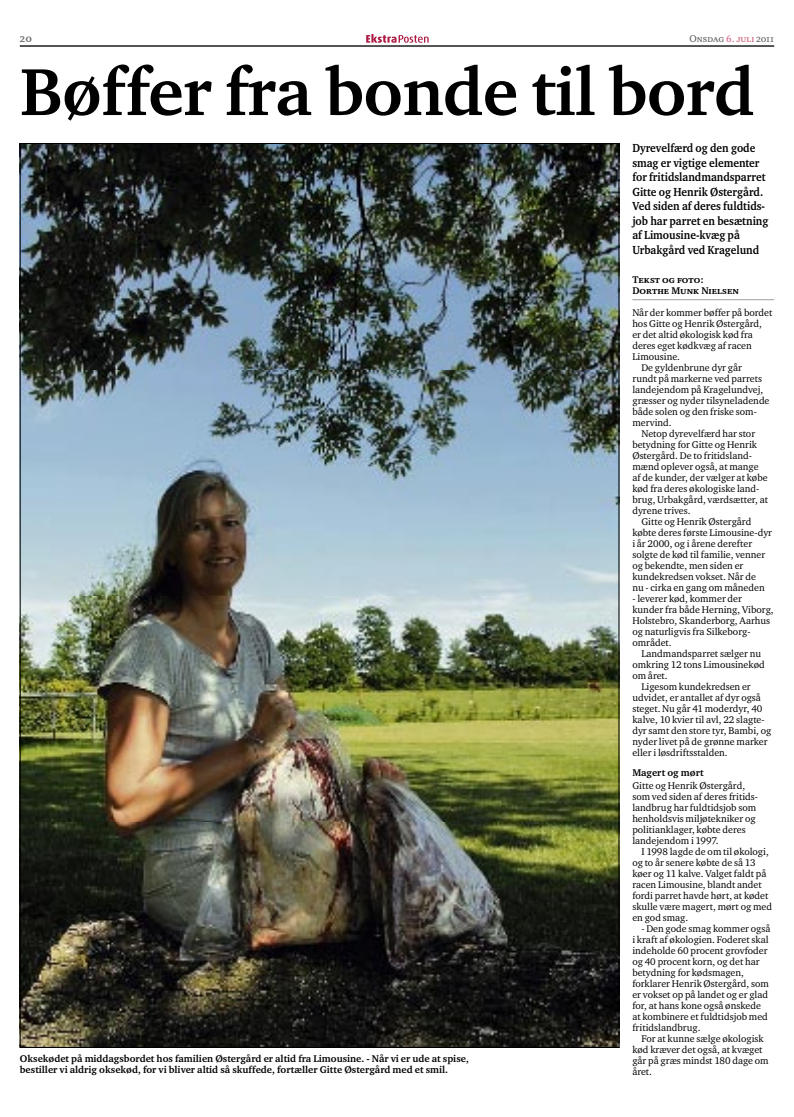
<style>
.page{position:relative;width:794px;height:1117px;background:#fff}
.page>*{position:absolute;margin:0;border:0;box-sizing:border-box;transform-origin:0 0}
.t1{font:700 68px "Charter ITC";letter-spacing:-.01em;color:#000}
.t2{font:700 12px/14.5px "Charter ITC";color:#000;scale:.9 1}
.t3{font:11px "Charter ITC Bold SC";color:#707173}
.t4{font:10px/11px "Charter ITC";color:#000}
.t5{font:700 10px/11px "Charter ITC";color:#000}
.t6{font:10px/11px "Charter ITC Bold SC";color:#000}
.t7{font:10px "Charter ITC Regu SC";color:#58585a}
.s1{color:#cf506b}
</style>
<div class="page">
<svg style="left:366px;top:34px;width:62px;height:9px"></svg>
<hr style="left:20px;top:45px;width:754px;height:1px;background:#707173">
<hr style="left:20px;top:46px;width:754px;height:1px;background:#000">
<hr style="left:632px;top:299px;width:142px;height:1px;background:#9c9d9f">
<img style="left:22px;top:145px;width:595px;height:901px">
<p class="t3" style="left:20px;top:32px;width:14px">20</p>
<p class="t7" style="left:689px;top:33px;width:86px">Onsdag <span class="s1">6. juli</span> 2011</p>
<h1 class="t1" style="left:20px;top:50px;width:736px">Bøffer fra bonde til bord</h1>
<p class="t5" style="left:20px;top:1053px;width:450px">Oksekødet på middagsbordet hos familien Østergård er altid fra Limousine. - Når vi er ude at spise, bestiller vi aldrig oksekød, for vi bliver altid så skuffede, fortæller Gitte Østergård med et smil.</p>
<p class="t2" style="left:632px;top:141px;width:153px">Dyrevelfærd og den gode smag er vigtige elementer for fritidslandmandsparret<br>Gitte og Henrik Østergård.<br>Ved siden af deres fuldtids&shy;job har parret en besætning af Limousine-kvæg på<br>Urbakgård ved Kragelund</p>
<p class="t6" style="left:632px;top:274px;width:108px">Tekst og foto:<br>Dorthe Munk Nielsen</p>
<p class="t4" style="left:632px;top:307px;width:141px">Når der kommer bøffer på bordet</p>
<p class="t4" style="left:632px;top:318px;width:131px">hos Gitte og Henrik Østergård,</p>
<p class="t4" style="left:632px;top:329px;width:122px">er det altid økologisk kød fra</p>
<p class="t4" style="left:632px;top:340px;width:121px">deres eget kødkvæg af racen</p>
<p class="t4" style="left:632px;top:351px;width:49px">Limousine.</p>
<p class="t4" style="left:641px;top:362px;width:102px">De gyldenbrune dyr går</p>
<p class="t4" style="left:632px;top:373px;width:131px">rundt på markerne ved parrets</p>
<p class="t4" style="left:632px;top:384px;width:132px">landejendom på Kragelundvej,</p>
<p class="t4" style="left:632px;top:395px;width:139px">græsser og nyder tilsyneladende</p>
<p class="t4" style="left:632px;top:406px;width:126px">både solen og den friske som-</p>
<p class="t4" style="left:632px;top:417px;width:41px">mervind.</p>
<p class="t4" style="left:641px;top:428px;width:115px">Netop dyrevelfærd har stor</p>
<p class="t4" style="left:632px;top:439px;width:126px">betydning for Gitte og Henrik</p>
<p class="t4" style="left:632px;top:450px;width:121px">Østergård. De to fritidsland-</p>
<p class="t4" style="left:632px;top:461px;width:128px">mænd oplever også, at mange</p>
<p class="t4" style="left:632px;top:472px;width:137px">af de kunder, der vælger at købe</p>
<p class="t4" style="left:632px;top:483px;width:129px">kød fra deres økologiske land-</p>
<p class="t4" style="left:632px;top:494px;width:137px">brug, Urbakgård, værdsætter, at</p>
<p class="t4" style="left:632px;top:505px;width:60px">dyrene trives.</p>
<p class="t4" style="left:641px;top:516px;width:111px">Gitte og Henrik Østergård</p>
<p class="t4" style="left:632px;top:527px;width:141px">købte deres første Limousine-dyr</p>
<p class="t4" style="left:632px;top:538px;width:121px">i år 2000, og i årene derefter</p>
<p class="t4" style="left:632px;top:549px;width:134px">solgte de kød til familie, venner</p>
<p class="t4" style="left:632px;top:560px;width:113px">og bekendte, men siden er</p>
<p class="t4" style="left:632px;top:571px;width:125px">kundekredsen vokset. Når de</p>
<p class="t4" style="left:632px;top:582px;width:134px">nu - cirka en gang om måneden</p>
<p class="t4" style="left:632px;top:593px;width:143px">- leverer kød, kommer der kunder fra både Herning, Viborg,<br>Holstebro, Skanderborg, Aarhus og naturligvis fra Silkeborg&shy;området.</p>
<p class="t4" style="left:632px;top:648px;width:134px;text-indent:9px">Landmandsparret sælger nu omkring 12 tons Limousinekød om året.</p>
<p class="t4" style="left:632px;top:681px;width:140px;text-indent:9px">Ligesom kundekredsen er udvidet, er antallet af dyr også steget. Nu går 41 moderdyr, 40 kalve, 10 kvier til avl, 22 slagte&shy;dyr samt den store tyr, Bambi, og nyder livet på de grønne marker eller i løsdriftsstalden.</p>
<p class="t5" style="left:632px;top:767px;width:73px">Magert og mørt</p>
<p class="t4" style="left:632px;top:780px;width:127px">Gitte og Henrik Østergård, som ved siden af deres fritids&shy;landbrug har fuldtidsjob som henholdsvis miljøtekniker og politianklager, købte deres landejendom i 1997.</p>
<p class="t4" style="left:632px;top:846px;width:141px;text-indent:9px">I 1998 lagde de om til økologi, og to år senere købte de så 13 køer og 11 kalve. Valget faldt på racen Limousine, blandt andet fordi parret havde hørt, at kødet skulle være magert, mørt og med en god smag.</p>
<p class="t4" style="left:632px;top:923px;width:140px;text-indent:9px">- Den gode smag kommer også i kraft af økologien. Foderet skal indeholde 60 procent grovfoder og 40 procent korn, og det har betydning for kødsmagen, forklarer Henrik Østergård, som er vokset op på landet og er glad for, at hans kone også ønskede at kombinere et fuldtidsjob med fritidslandbrug.</p>
<p class="t4" style="left:632px;top:1033px;width:138px;text-indent:9px">For at kunne sælge økologisk kød kræver det også, at kvæget går på græs mindst 180 dage om året.</p>
</div>
